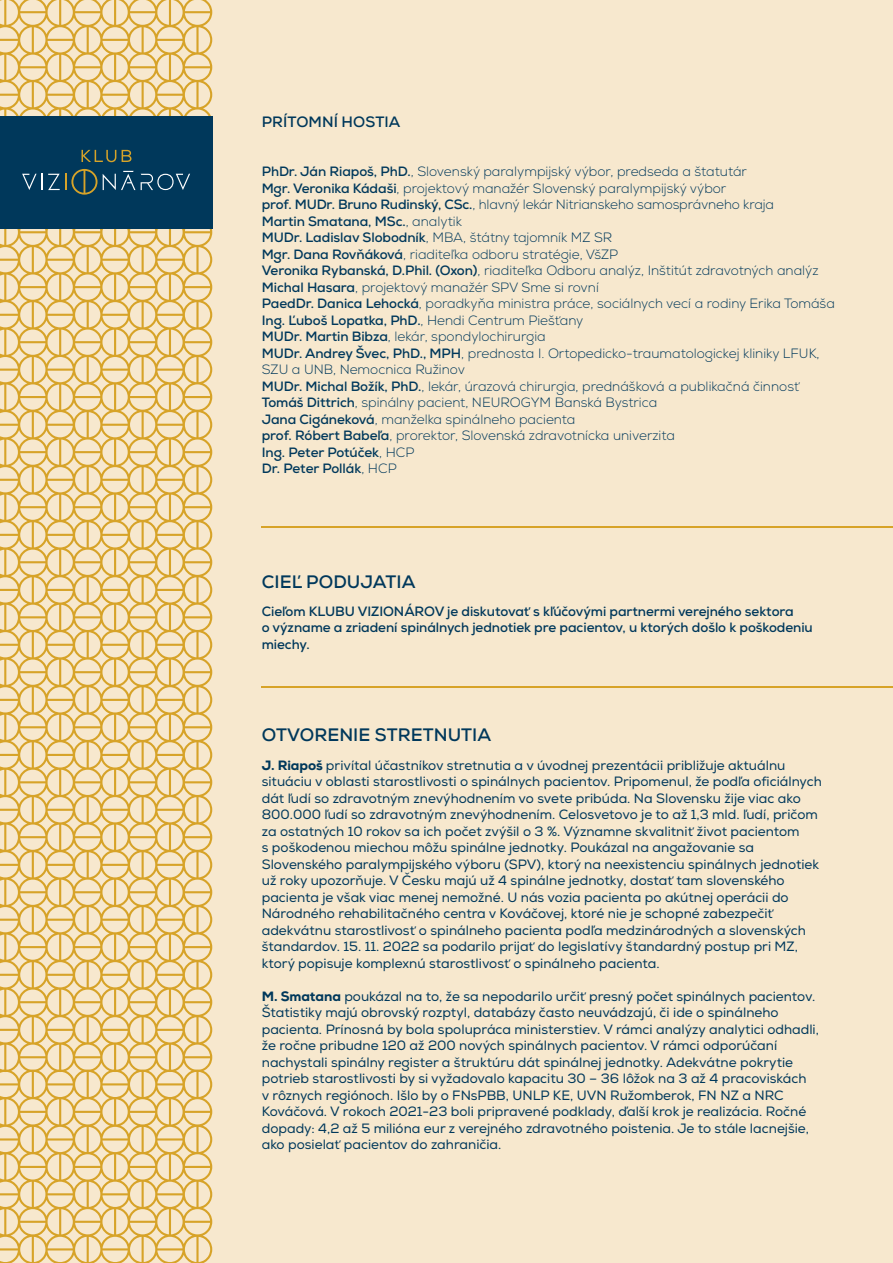
<style>
.page{position:relative;width:893px;height:1263px;background:#f7e8ce}
.page>*{position:absolute;margin:0;border:0;box-sizing:border-box;transform-origin:0 0}
.t1{font:700 18px "Nexa";letter-spacing:.005em;color:#00385b}
.t2{font:700 15px "Nexa";letter-spacing:.005em;color:#00385b}
.t3{font:13.5px/16.5px "Nexa";color:#00385b}
.t4{font:300 13.5px/16.5px "Nexa";color:#00385b}
.t5{font:700 13.5px/16.5px "Nexa";letter-spacing:-.005em;color:#00385b}
.s1{font-weight:700}
.s2{font-weight:800}
</style>
<div class="page">
<svg style="left:0;top:522px;width:212px;height:548px"></svg>
<svg style="left:0;top:0;width:212px;height:522px"></svg>
<svg style="left:0;top:1070px;width:212px;height:193px"></svg>
<div style="left:0;top:116px;width:212px;height:113px;background:#00385b"></div>
<svg style="left:82px;top:150px;width:34px;height:12px"></svg>
<svg style="left:122px;top:150px;width:9px;height:12px"></svg>
<svg style="left:141px;top:174px;width:49px;height:16px"></svg>
<svg style="left:22px;top:169px;width:113px;height:26px"></svg>
<hr style="left:262px;top:686px;width:631px;height:2px;background:#d7a328">
<hr style="left:262px;top:526px;width:631px;height:1px;background:#d7a328">
<p class="t2" style="left:262px;top:112px;width:140px">PRÍTOMNÍ HOSTIA</p>
<p class="t4" style="left:262px;top:164px;width:575px"><span class="s1">PhDr. Ján Riapoš, PhD.</span>, Slovenský paralympijský výbor, predseda a štatutár<br><span class="s1">Mgr. Veronika Kádaši</span>, projektový manažér Slovenský paralympijský výbor<br><span class="s1">prof. MUDr. Bruno Rudinský, CSc.</span>, hlavný lekár Nitrianskeho samosprávneho kraja<br><span class="s1">Martin Smatana, MSc.</span>, analytik<br><span class="s1">MUDr. Ladislav Slobodník</span>, MBA, štátny tajomník MZ SR<br><span class="s1">Mgr. Dana Rovňáková</span>, riaditeľka odboru stratégie, VšZP<br><span class="s1">Veronika Rybanská, D.Phil. (Oxon)</span>, riaditeľka Odboru analýz, Inštitút zdravotných analýz <span class="s1">Michal Hasara</span>, projektový manažér SPV Sme si rovní<br><span class="s1">PaedDr. Danica Lehocká</span>, poradkyňa ministra práce, sociálnych vecí a rodiny Erika Tomáša <span class="s1">Ing. Ľuboš Lopatka, PhD.</span>, Hendi Centrum Piešťany<br><span class="s1">MUDr. Martin Bibza</span>, lekár, spondylochirurgia<br><span class="s1">MUDr. Andrey Švec, PhD., MPH</span>, prednosta I. Ortopedicko-traumatologickej kliniky LFUK, SZU a UNB, Nemocnica Ružinov<br><span class="s1">MUDr. Michal Božík, PhD.</span>, lekár, úrazová chirurgia, prednášková a publikačná činnosť <span class="s1">Tomáš Dittrich</span>, spinálny pacient, NEUROGYM Banská Bystrica<br><span class="s1">Jana Cigáneková</span>, manželka spinálneho pacienta<br><span class="s1">prof. Róbert Babeľa</span>, prorektor, Slovenská zdravotnícka univerzita<br><span class="s1">Ing. Peter Potúček</span>, HCP<br><span class="s1">Dr. Peter Pollák</span>, HCP</p>
<h1 class="t1" style="left:262px;top:570px;width:155px">CIEĽ PODUJATIA</h1>
<p class="t5" style="left:262px;top:603px;width:552px">Cieľom KLUBU VIZIONÁROV je diskutovať s kľúčovými partnermi verejného sektora<br>o význame a zriadení spinálnych jednotiek pre pacientov, u ktorých došlo k poškodeniu miechy.</p>
<h1 class="t1" style="left:262px;top:724px;width:231px">OTVORENIE STRETNUTIA</h1>
<p class="t3" style="left:262px;top:757px;width:562px"><span class="s2">J. Riapoš</span> privítal účastníkov stretnutia a v úvodnej prezentácii približuje aktuálnu situáciu v oblasti starostlivosti o spinálnych pacientov. Pripomenul, že podľa oficiálnych dát ľudí so zdravotným znevýhodnením vo svete pribúda. Na Slovensku žije viac ako 800.000 ľudí so zdravotným znevýhodnením. Celosvetovo je to až 1,3 mld. ľudí, pričom za ostatných 10 rokov sa ich počet zvýšil o 3 %. Významne skvalitniť život pacientom<br>s poškodenou miechou môžu spinálne jednotky. Poukázal na angažovanie sa Slovenského paralympijského výboru (SPV), ktorý na neexistenciu spinálnych jednotiek už roky upozorňuje. V Česku majú už 4 spinálne jednotky, dostať tam slovenského pacienta je však viac menej nemožné. U nás vozia pacienta po akútnej operácii do Národného rehabilitačného centra v Kováčovej, ktoré nie je schopné zabezpečiť adekvátnu starostlivosť o spinálneho pacienta podľa medzinárodných a slovenských štandardov. 15. 11. 2022 sa podarilo prijať do legislatívy štandardný postup pri MZ, ktorý popisuje komplexnú starostlivosť o spinálneho pacienta.</p>
<p class="t3" style="left:262px;top:988px;width:559px"><span class="s2">M. Smatana</span> poukázal na to, že sa nepodarilo určiť presný počet spinálnych pacientov.<br>Štatistiky majú obrovský rozptyl, databázy často neuvádzajú, či ide o spinálneho pacienta. Prínosná by bola spolupráca ministerstiev. V rámci analýzy analytici odhadli, že ročne pribudne 120 až 200 nových spinálnych pacientov. V rámci odporúčaní nachystali spinálny register a štruktúru dát spinálnej jednotky. Adekvátne pokrytie potrieb starostlivosti by si vyžadovalo kapacitu 30 – 36 lôžok na 3 až 4 pracoviskách<br>v rôznych regiónoch. Išlo by o FNsPBB, UNLP KE, UVN Ružomberok, FN NZ a NRC Kováčová. V rokoch 2021-23 boli pripravené podklady, ďalší krok je realizácia. Ročné dopady: 4,2 až 5 milióna eur z verejného zdravotného poistenia. Je to stále lacnejšie, ako posielať pacientov do zahraničia.</p>
</div>
